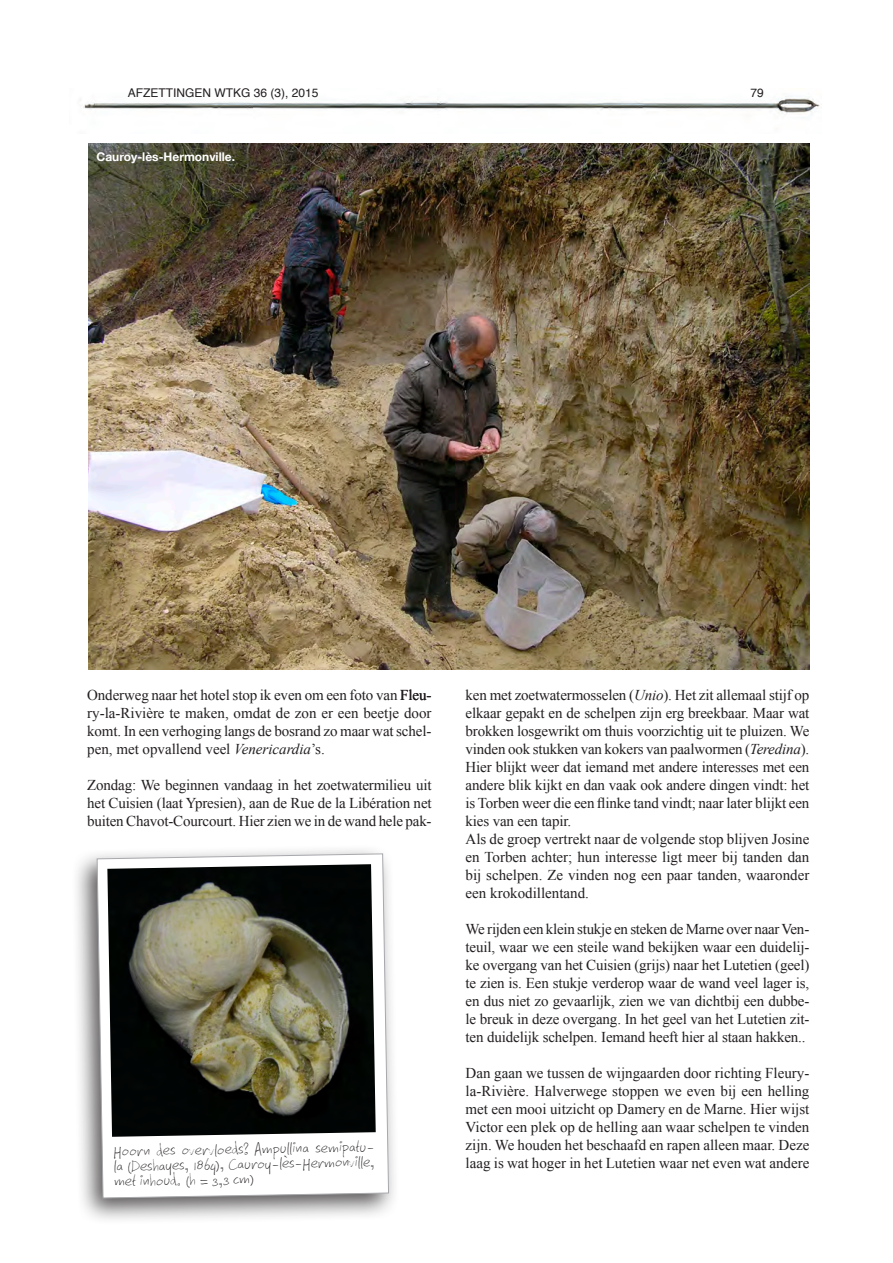
<style>
.page{position:relative;width:893px;height:1263px;background:#fff}
.page>*{position:absolute;margin:0;border:0;box-sizing:border-box;transform-origin:0 0}
.Brood{font:15px/18px "Times New Roman";letter-spacing:-.01em;color:#231f20;text-align:justify}
.Bijschrift_fotokader{font:12px/15px "Afromatic";color:#231f20}
.t1{font:12px "Helvetica";color:#231f20}
.Bijschrift2{font:700 12px "Helvetica Neue";color:#fff}
.s1{font-style:italic}
</style>
<div class="page">
<img style="left:80px;top:96px;width:742px;height:19px">
<img style="left:88px;top:143px;width:721px;height:527px">
<div style="left:71px;top:844px;width:329px;height:381px;background:#231f20;opacity:.75"></div>
<svg style="left:97px;top:853px;width:292px;height:345px"></svg>
<img style="left:107px;top:864px;width:269px;height:273px">
<p class="t1" style="left:128px;top:83px;width:192px">AFZETTINGEN WTKG 36 (3), 2015</p>
<p class="t1" style="left:750px;top:83px;width:15px">79</p>
<p class="Bijschrift2" style="left:96px;top:149px;width:140px">Cauroy-lès-Hermonville.</p>
<p class="Brood" style="left:87px;top:686px;width:346px">Onderweg naar het hotel stop ik even om een foto van Fleu&shy;ry-la-Rivière te maken, omdat de zon er een beetje door komt. In een verhoging langs de bosrand zo maar wat schel&shy;pen, met opvallend veel <span class="s1">Venericardia</span>’s.</p>
<p class="Brood" style="left:87px;top:776px;width:346px">Zondag: We beginnen vandaag in het zoetwatermilieu uit het Cuisien (laat Ypresien), aan de Rue de la Libération net buiten Chavot-Courcourt. Hier zien we in de wand hele pak-</p>
<p class="Bijschrift_fotokader" style="left:114px;top:1145px;width:262px;rotate:-1deg">Hoorn des overvloeds? Ampullina semipatu&shy;la (Deshayes, 1864), Cauroy-les-Hermonville, met inhoud. (h = 3,3 cm)</p>
<p class="Bijschrift_fotokader" style="left:284px;top:1152px;width:5px">`</p>
<p class="Brood" style="left:466px;top:686px;width:345px">ken met zoetwatermosselen (<span class="s1">Unio</span>). Het zit allemaal stijf op elkaar gepakt en de schelpen zijn erg breekbaar. Maar wat brokken losgewrikt om thuis voorzichtig uit te pluizen. We vinden ook stukken van kokers van paalwormen (<span class="s1">Teredina</span>).</p>
<p class="Brood" style="left:466px;top:758px;width:345px">Hier blijkt weer dat iemand met andere interesses met een andere blik kijkt en dan vaak ook andere dingen vindt: het is Torben weer die een flinke tand vindt; naar later blijkt een kies van een tapir.</p>
<p class="Brood" style="left:466px;top:830px;width:345px">Als de groep vertrekt naar de volgende stop blijven Josine en Torben achter; hun interesse ligt meer bij tanden dan bij schelpen. Ze vinden nog een paar tanden, waaronder een krokodillentand.</p>
<p class="Brood" style="left:466px;top:920px;width:345px">We rijden een klein stukje en steken de Marne over naar Ven&shy;teuil, waar we een steile wand bekijken waar een duidelij&shy;ke overgang van het Cuisien (grijs) naar het Lutetien (geel) te zien is. Een stukje verderop waar de wand veel lager is, en dus niet zo gevaarlijk, zien we van dichtbij een dubbe&shy;le breuk in deze overgang. In het geel van het Lutetien zit&shy;ten duidelijk schelpen. Iemand heeft hier al staan hakken..</p>
<p class="Brood" style="left:466px;top:1064px;width:345px">Dan gaan we tussen de wijngaarden door richting Fleury&shy;la-Rivière. Halverwege stoppen we even bij een helling met een mooi uitzicht op Damery en de Marne. Hier wijst Victor een plek op de helling aan waar schelpen te vinden zijn. We houden het beschaafd en rapen alleen maar. Deze laag is wat hoger in het Lutetien waar net even wat andere</p>
</div>
